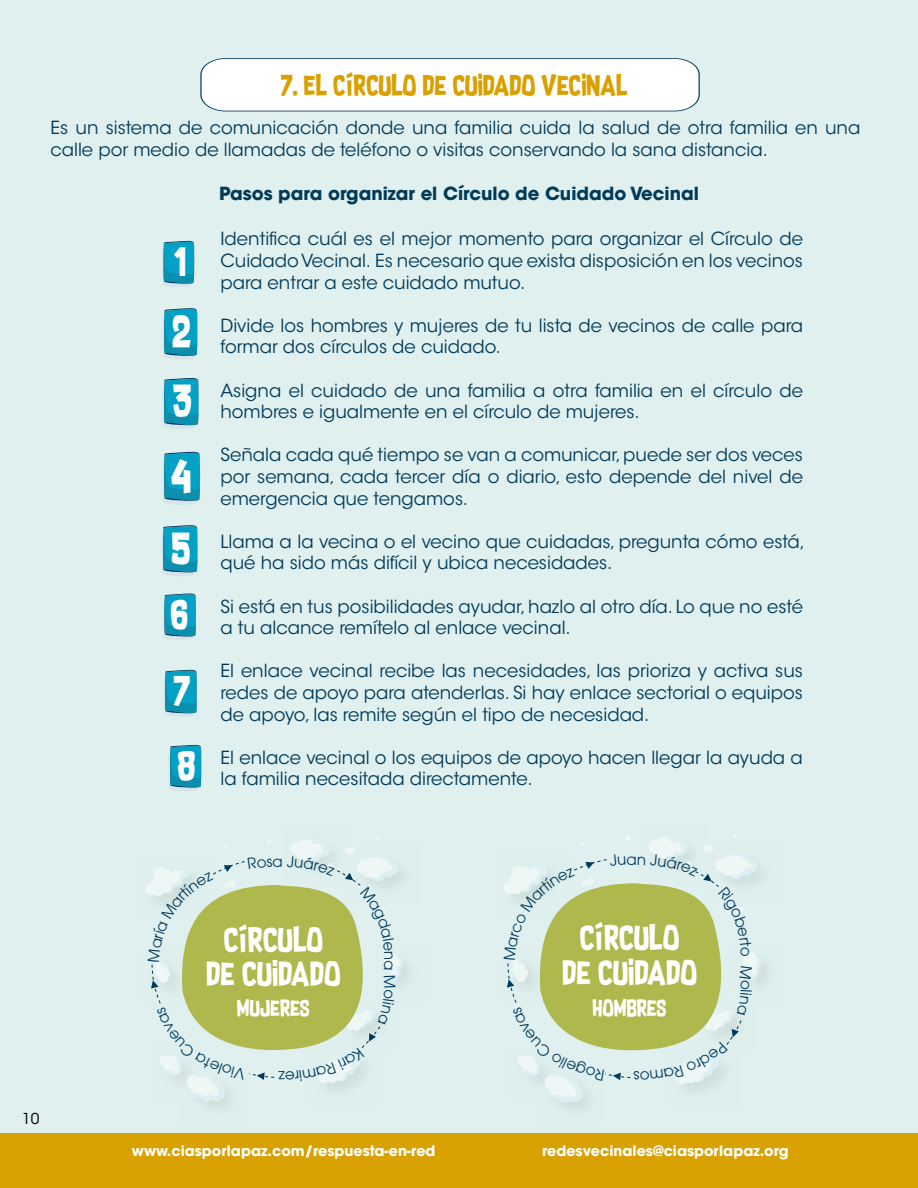
<style>
.page{position:relative;width:918px;height:1188px;background:#dff0ee}
.page>*{position:absolute;margin:0;border:0;box-sizing:border-box;transform-origin:0 0}
.t1{font:38.1px "Supersonic Rocketship";color:#fff}
.t2{font:37.2px "Supersonic Rocketship";color:#fff;scale:.95 1}
.t3{font:36.75px "Supersonic Rocketship";color:#fff}
.t4{font:33.9px "Supersonic Rocketship";color:#fff}
.t5{font:33.45px "Supersonic Rocketship";color:#fff}
.t6{font:33.3px "Supersonic Rocketship";color:#fff}
.t7{font:28.65px/34.3px "Supersonic Rocketship";color:#fff;text-align:center}
.t8{font:28.35px/34px "Supersonic Rocketship";color:#fff;text-align:center}
.t9{font:24px "Supersonic Rocketship";color:#d9a000}
.t10{font:19.5px "Supersonic Rocketship";color:#fff}
.t11{font:19.2px "Supersonic Rocketship";color:#fff}
.t12{font:18px/21.6px "ITC Avant Garde Std";color:#023b5a}
.t13{font:700 18px "ITC Avant Garde Std";color:#023b5a}
.t14{font:15px "ITC Avant Garde Std";color:#000}
.t15{font:700 14.25px "ITC Avant Garde Pro";color:#fff}
</style>
<div class="page">
<div style="left:0;top:1134px;width:918px;height:54px;background:#d9a100"></div>
<svg style="left:200px;top:58px;width:500px;height:54px;background:#f5f8f9"></svg>
<svg style="left:163px;top:241px;width:31px;height:46px"></svg>
<svg style="left:163px;top:308px;width:34px;height:51px;background:#1fa1c1"></svg>
<svg style="left:163px;top:378px;width:36px;height:51px;background:#23a3c2"></svg>
<svg style="left:163px;top:452px;width:37px;height:52px;background:#1ea1c0"></svg>
<svg style="left:162px;top:525px;width:36px;height:51px;background:#24a3c2"></svg>
<svg style="left:164px;top:594px;width:32px;height:46px"></svg>
<svg style="left:164px;top:670px;width:33px;height:46px;background:#1ea1c1"></svg>
<svg style="left:169px;top:745px;width:32px;height:46px"></svg>
<svg style="left:146px;top:837px;width:258px;height:265px"></svg>
<svg style="left:504px;top:834px;width:258px;height:269px"></svg>
<h3 class="t9" style="left:281px;top:66px;width:348px">7. EL CÍRCULO DE CUIDADO VECINAL</h3>
<p class="t12" style="left:50px;top:117px;width:811px">Es un sistema de comunicación donde una familia cuida la salud de otra familia en una calle por medio de llamadas de teléfono o visitas conservando la sana distancia.</p>
<h3 class="t6" style="left:174px;top:236px;width:14px">1</h3>
<h2 class="t2" style="left:173px;top:302px;width:21px">2</h2>
<h3 class="t3" style="left:173px;top:372px;width:21px">3</h3>
<h1 class="t1" style="left:171px;top:446px;width:22px">4</h1>
<h3 class="t3" style="left:172px;top:520px;width:20px">5</h3>
<h3 class="t5" style="left:171px;top:588px;width:19px">6</h3>
<h3 class="t4" style="left:173px;top:665px;width:19px">7</h3>
<h3 class="t6" style="left:178px;top:740px;width:19px">8</h3>
<p class="t13" style="left:219px;top:182px;width:481px">Pasos para organizar el Círculo de Cuidado Vecinal</p>
<p class="t12" style="left:220px;top:228px;width:584px;text-align:justify">Identifica cuál es el mejor momento para organizar el Círculo de Cuidado Vecinal. Es necesario que exista disposición en los vecinos para entrar a este cuidado mutuo.</p>
<p class="t12" style="left:220px;top:315px;width:584px">Divide los hombres y mujeres de tu lista de vecinos de calle para formar dos círculos de cuidado.</p>
<p class="t12" style="left:220px;top:379px;width:584px">Asigna el cuidado de una familia a otra familia en el círculo de hombres e igualmente en el círculo de mujeres.</p>
<p class="t12" style="left:220px;top:444px;width:584px;text-align:justify">Señala cada qué tiempo se van a comunicar, puede ser dos veces por semana, cada tercer día o diario, esto depende del nivel de emergencia que tengamos.</p>
<p class="t12" style="left:220px;top:531px;width:586px">Llama a la vecina o el vecino que cuidadas, pregunta cómo está, qué ha sido más difícil y ubica necesidades.</p>
<p class="t12" style="left:220px;top:595px;width:584px">Si está en tus posibilidades ayudar, hazlo al otro día. Lo que no esté a tu alcance remítelo al enlace vecinal.</p>
<p class="t12" style="left:220px;top:660px;width:584px;text-align:justify">El enlace vecinal recibe las necesidades, las prioriza y activa sus redes de apoyo para atenderlas. Si hay enlace sectorial o equipos de apoyo, las remite según el tipo de necesidad.</p>
<p class="t12" style="left:220px;top:747px;width:584px">El enlace vecinal o los equipos de apoyo hacen llegar la ayuda a la familia necesitada directamente.</p>
<p class="t14" style="left:22px;top:1109px;width:19px">10</p>
<h3 class="t8" style="left:206px;top:922px;width:136px">CÍRCULO<br>DE CUIDADO</h3>
<p class="t11" style="left:237px;top:993px;width:74px">MUJERES</p>
<h3 class="t7" style="left:562px;top:920px;width:136px">CÍRCULO<br>DE CUIDADO</h3>
<p class="t10" style="left:592px;top:992px;width:75px">HOMBRES</p>
<p class="t15" style="left:132px;top:1141px;width:305px">www.ciasporlapaz.com/respuesta-en-red</p>
<p class="t15" style="left:542px;top:1141px;width:248px">redesvecinales@ciasporlapaz.org</p>
</div>
